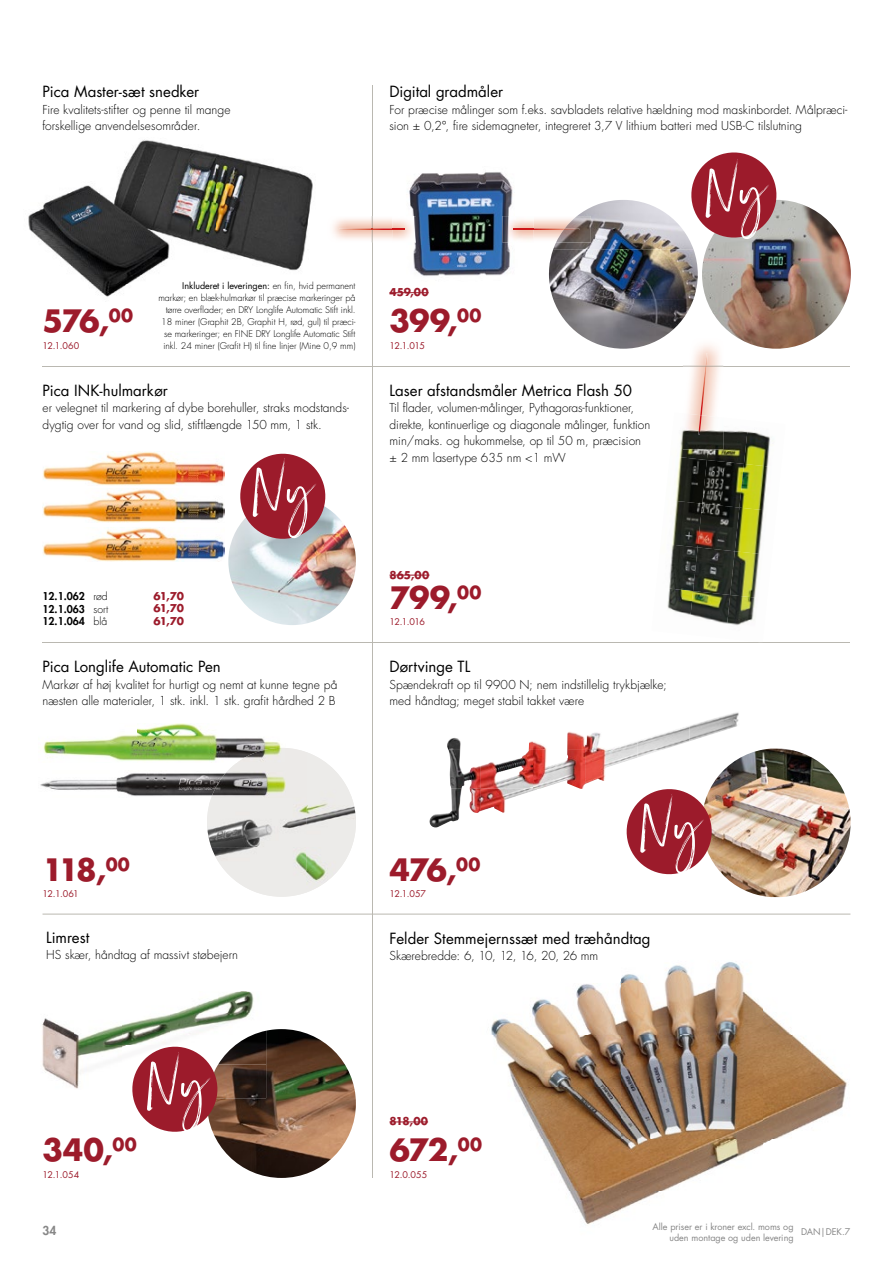
<style>
.page{position:relative;width:893px;height:1263px;background:#fff}
.page>*{position:absolute;margin:0;border:0;box-sizing:border-box;transform-origin:0 0}
.t1{font:700 30px "Futura OT";letter-spacing:-.045em;color:#9c1b2b}
.t2{font:15px "Futura OT";color:#000}
.t3{font:300 12px/16.5px "Futura OT";color:#000}
.t4{font:600 12px "Futura OT";color:#878787}
.t5{font:600 10.5px/12.6px "Futura OT";color:#000;text-align:justify}
.t6{font:700 10.5px/12.6px "Futura OT";letter-spacing:-.02em;color:#9c1b2b;text-align:justify}
.t7{font:300 9px/12px "Futura OT";color:#000;text-align:right}
.t8{font:9px/10.8px "Futura OT";color:#878787;text-align:right}
.t9{font:9px "Futura OT";letter-spacing:-.06em;color:#9c1b2b}
.s1{font-weight:400}
.s2{font-weight:300}
</style>
<div class="page">
<img style="left:28px;top:139px;width:285px;height:158px">
<div style="left:207px;top:748px;width:149px;height:149px;background:#edebe9;border-radius:50%"></div>
<img style="left:306px;top:809px;width:50px;height:29px">
<img style="left:207px;top:799px;width:99px;height:48px">
<img style="left:211px;top:847px;width:95px;height:50px">
<img style="left:306px;top:854px;width:20px;height:38px">
<img style="left:228px;top:497px;width:128px;height:128px;border-radius:64px">
<hr style="left:372px;top:85px;width:1px;height:1093px;background:#bab8b1">
<hr style="left:43px;top:366px;width:807px;height:1px;background:#bab8b1">
<hr style="left:43px;top:642px;width:807px;height:1px;background:#bab8b1">
<hr style="left:43px;top:914px;width:807px;height:1px;background:#bab8b1">
<img style="left:43px;top:452px;width:182px;height:33px">
<img style="left:43px;top:489px;width:182px;height:33px">
<img style="left:43px;top:528px;width:182px;height:33px">
<img style="left:491px;top:962px;width:356px;height:263px">
<img style="left:215px;top:1029px;width:141px;height:149px">
<img style="left:42px;top:991px;width:224px;height:54px">
<img style="left:42px;top:1045px;width:84px;height:44px">
<img style="left:218px;top:1031px;width:48px;height:33px">
<img style="left:222px;top:1064px;width:44px;height:34px">
<img style="left:40px;top:773px;width:171px;height:23px">
<img style="left:211px;top:772px;width:75px;height:24px">
<img style="left:43px;top:723px;width:238px;height:38px">
<img style="left:237px;top:748px;width:44px;height:14px">
<img style="left:683px;top:366px;width:40px;height:1px">
<img style="left:700px;top:353px;width:8px;height:59px">
<img style="left:679px;top:412px;width:29px;height:44px">
<img style="left:707px;top:430px;width:37px;height:30px">
<img style="left:744px;top:431px;width:26px;height:33px">
<img style="left:675px;top:456px;width:32px;height:44px">
<img style="left:702px;top:460px;width:42px;height:44px">
<img style="left:739px;top:464px;width:30px;height:43px">
<img style="left:672px;top:500px;width:30px;height:43px">
<img style="left:698px;top:504px;width:41px;height:43px">
<img style="left:735px;top:507px;width:29px;height:44px">
<img style="left:669px;top:543px;width:29px;height:44px">
<img style="left:693px;top:547px;width:42px;height:44px">
<img style="left:730px;top:551px;width:30px;height:44px">
<img style="left:667px;top:587px;width:26px;height:28px">
<img style="left:688px;top:591px;width:42px;height:33px">
<img style="left:725px;top:595px;width:31px;height:31px">
<img style="left:683px;top:413px;width:40px;height:37px">
<img style="left:698px;top:415px;width:4px;height:20px">
<img style="left:702px;top:200px;width:149px;height:149px;border-radius:74px">
<img style="left:553px;top:200px;width:140px;height:49px">
<img style="left:549px;top:249px;width:149px;height:50px">
<img style="left:553px;top:299px;width:140px;height:50px">
<img style="left:447px;top:738px;width:14px;height:12px">
<svg style="left:529px;top:741px;width:4px;height:9px"></svg>
<img style="left:533px;top:731px;width:104px;height:19px">
<img style="left:637px;top:726px;width:52px;height:24px">
<img style="left:689px;top:712px;width:50px;height:29px">
<img style="left:448px;top:750px;width:137px;height:39px">
<img style="left:585px;top:750px;width:52px;height:34px">
<img style="left:637px;top:750px;width:23px;height:8px">
<img style="left:429px;top:789px;width:52px;height:38px">
<img style="left:481px;top:789px;width:52px;height:24px">
<img style="left:702px;top:749px;width:149px;height:148px;border-radius:72px">
<img style="left:409px;top:172px;width:104px;height:104px">
<img style="left:502px;top:216px;width:54px;height:26px">
<img style="left:556px;top:216px;width:35px;height:26px">
<img style="left:514px;top:228px;width:50px;height:2px">
<svg style="left:564px;top:228px;width:15px;height:2px"></svg>
<img style="left:333px;top:216px;width:83px;height:26px">
<img style="left:339px;top:228px;width:53px;height:2px">
<svg style="left:372px;top:216px;width:1px;height:26px"></svg>
<svg style="left:392px;top:228px;width:12px;height:2px"></svg>
<hr style="left:389px;top:1122px;width:39px;height:1px;background:#9c1b2b">
<hr style="left:389px;top:575px;width:40px;height:1px;background:#9c1b2b">
<hr style="left:389px;top:292px;width:40px;height:1px;background:#9c1b2b">
<svg style="left:235px;top:453px;width:95px;height:91px"></svg>
<svg style="left:127px;top:1042px;width:95px;height:95px"></svg>
<svg style="left:686px;top:152px;width:95px;height:91px"></svg>
<svg style="left:626px;top:784px;width:91px;height:91px"></svg>
<p class="t2" style="left:43px;top:82px;width:158px">Pica Master-sæt snedker</p>
<p class="t3" style="left:43px;top:101px;width:189px">Fire kvalitets-stifter og penne til mange forskellige anvendelsesområder.</p>
<p class="t2" style="left:389px;top:82px;width:115px">Digital gradmåler</p>
<p class="t3" style="left:389px;top:101px;width:460px">For præcise målinger som f.eks. savbladets relative hældning mod maskinbordet. Målpræci&shy;sion ± 0,2°, fire sidemagneter, integreret 3,7 V lithium batteri med USB-C tilslutning</p>
<h1 class="t1" style="left:43px;top:299px;width:92px">576,<sup>00</sup></h1>
<p class="t9" style="left:43px;top:339px;width:38px">12.1.060</p>
<p class="t7" style="left:158px;top:279px;width:199px"><span class="s1">Inkluderet i leveringen:</span> en fin, hvid permanent markør; en blæk-hulmarkør til præcise markeringer på tørre overflader; en DRY Longlife Automatic Stift inkl.<br>18 miner (Graphit 2B, Graphit H, rød, gul) til præci&shy;se markeringer; en FINE DRY Longlife Automatic Stift inkl. 24 miner (Grafit H) til fine linjer (Mine 0,9 mm)</p>
<p class="t2" style="left:43px;top:380px;width:127px">Pica INK-hulmarkør</p>
<p class="t3" style="left:43px;top:400px;width:308px">er velegnet til markering af dybe borehuller, straks modstands&shy;dygtig over for vand og slid, stiftlængde 150 mm, 1 stk.</p>
<p class="t6" style="left:389px;top:285px;width:41px">459,00</p>
<h1 class="t1" style="left:389px;top:299px;width:93px">399,<sup>00</sup></h1>
<p class="t9" style="left:389px;top:339px;width:37px">12.1.015</p>
<p class="t2" style="left:389px;top:380px;width:244px">Laser afstandsmåler Metrica Flash 50</p>
<p class="t3" style="left:389px;top:400px;width:262px">Til flader, volumen-målinger, Pythagoras-funktioner, direkte, kontinuerlige og diagonale målinger, funktion min/maks. og hukommelse, op til 50 m, præcision ± 2 mm lasertype 635 nm &lt;1 mW</p>
<p class="t5" style="left:43px;top:589px;width:67px">12.1.062 <span class="s2">rød </span>12.1.063 <span class="s2">sort </span>12.1.064 <span class="s2">blå</span></p>
<p class="t6" style="left:153px;top:589px;width:32px">61,70<br>61,70<br>61,70</p>
<p class="t2" style="left:43px;top:657px;width:180px">Pica Longlife Automatic Pen</p>
<p class="t3" style="left:43px;top:676px;width:296px">Markør af høj kvalitet for hurtigt og nemt at kunne tegne på næsten alle materialer, 1 stk. inkl. 1 stk. grafit hårdhed 2 B</p>
<p class="t6" style="left:389px;top:568px;width:41px">865,00</p>
<h1 class="t1" style="left:389px;top:575px;width:93px">799,<sup>00</sup></h1>
<p class="t9" style="left:389px;top:616px;width:37px">12.1.016</p>
<p class="t2" style="left:389px;top:657px;width:82px">Dørtvinge TL</p>
<p class="t3" style="left:389px;top:676px;width:279px">Spændekraft op til 9900 N; nem indstillelig trykbjælke; med håndtag; meget stabil takket være</p>
<h1 class="t1" style="left:43px;top:847px;width:89px">118,<sup>00</sup></h1>
<p class="t9" style="left:43px;top:888px;width:38px">12.1.061</p>
<p class="t2" style="left:46px;top:927px;width:44px">Limrest</p>
<p class="t3" style="left:46px;top:947px;width:193px">HS skær, håndtag af massivt støbejern</p>
<h1 class="t1" style="left:389px;top:847px;width:92px">476,<sup>00</sup></h1>
<p class="t9" style="left:389px;top:888px;width:38px">12.1.057</p>
<p class="t2" style="left:389px;top:928px;width:263px">Felder Stemmejernssæt med træhåndtag</p>
<p class="t3" style="left:389px;top:948px;width:210px">Skærebredde: 6, 10, 12, 16, 20, 26 mm</p>
<h1 class="t1" style="left:43px;top:1128px;width:96px">340,<sup>00</sup></h1>
<p class="t9" style="left:43px;top:1168px;width:38px">12.1.054</p>
<p class="t4" style="left:43px;top:1222px;width:15px">34</p>
<p class="t6" style="left:389px;top:1115px;width:40px">818,00</p>
<h1 class="t1" style="left:389px;top:1128px;width:94px">672,<sup>00</sup></h1>
<p class="t9" style="left:389px;top:1168px;width:39px">12.0.055</p>
<p class="t8" style="left:653px;top:1221px;width:143px">Alle priser er i kroner excl. moms og uden montage og uden levering</p>
<p class="t8" style="left:801px;top:1226px;width:51px">DAN|DEK.7</p>
</div>
